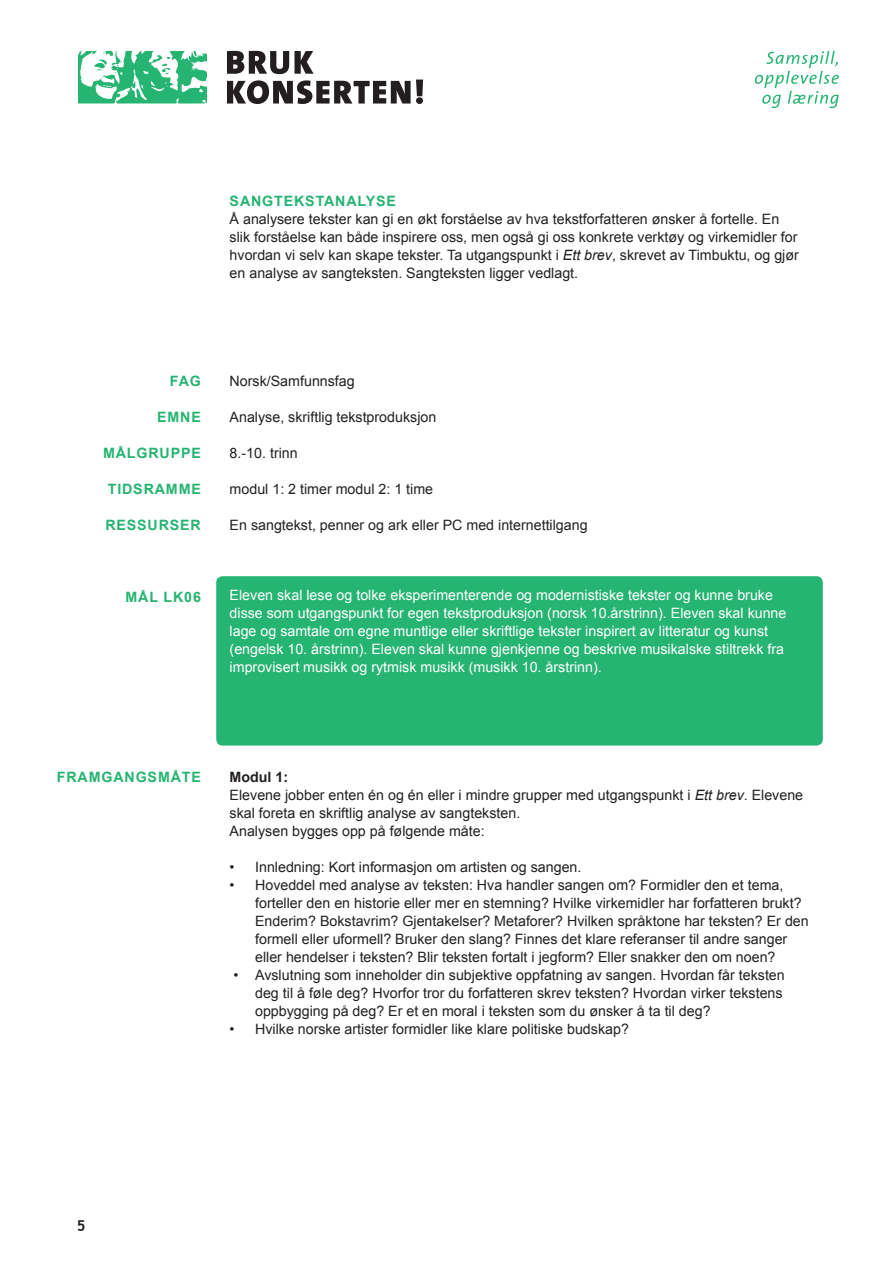
<style>
.page{position:relative;width:893px;height:1263px;background:#fff}
.page>*{position:absolute;margin:0;border:0;box-sizing:border-box;transform-origin:0 0}
.t1{font:700 15px "Trebuchet MS";color:#231f20}
.t2{font:14.25px/18px "Arial";color:#231f20}
.t3{font:14.25px/18px "Arial";color:#fff}
.t4{font:700 14.25px "Arial";letter-spacing:.06em;color:#26b472}
.s1{font-style:italic}
.s2{font-weight:700}
</style>
<div class="page">
<svg style="left:78px;top:50px;width:345px;height:54px"></svg>
<svg style="left:755px;top:51px;width:84px;height:57px"></svg>
<div style="left:216px;top:576px;width:607px;height:170px;background:#26b472;border-radius:6px"></div>
<p class="t4" style="left:230px;top:192px;width:44px">SANGTE</p>
<p class="t4" style="left:294px;top:192px;width:102px">KSTANALYSE</p>
<p class="t2" style="left:230px;top:210px;width:571px">Å analysere tekster kan gi en økt forståelse av hva tekstforfatteren ønsker å fortelle. En slik forståelse kan både inspirere oss, men også gi oss konkrete verktøy og virkemidler for hvordan vi selv kan skape tekster. Ta utgangspunkt i <span class="s1">Ett brev</span>, skrevet av Timbuktu, og gjør en analyse av sangteksten. Sangteksten ligger vedlagt.</p>
<p class="t4" style="left:170px;top:372px;width:21px">FAG</p>
<p class="t4" style="left:157px;top:408px;width:43px">EMNE</p>
<p class="t4" style="left:103px;top:444px;width:12px">MÅL</p>
<p class="t4" style="left:136px;top:444px;width:66px">GRUPPE</p>
<p class="t4" style="left:108px;top:480px;width:48px">TIDSRAMME</p>
<p class="t4" style="left:105px;top:516px;width:86px">RESSURSER</p>
<p class="t4" style="left:126px;top:588px;width:77px">MÅL LK06</p>
<p class="t2" style="left:230px;top:372px;width:127px">Norsk/Samfunnsfag</p>
<p class="t2" style="left:230px;top:408px;width:208px">Analyse, skriftlig tekstproduksjon</p>
<p class="t2" style="left:230px;top:444px;width:70px">8.-10. trinn</p>
<p class="t2" style="left:230px;top:480px;width:205px">modul 1: 2 timer modul 2: 1 time</p>
<p class="t2" style="left:230px;top:516px;width:360px">En sangtekst, penner og ark eller PC med internettilgang</p>
<p class="t3" style="left:230px;top:586px;width:558px">Eleven skal lese og tolke eksperimenterende og modernistiske tekster og kunne bruke disse som utgangspunkt for egen tekstproduksjon (norsk 10.årstrinn). Eleven skal kunne lage og samtale om egne muntlige eller skriftlige tekster inspirert av litteratur og kunst (engelsk 10. årstrinn). Eleven skal kunne gjenkjenne og beskrive musikalske stiltrekk fra improvisert musikk og rytmisk musikk (musikk 10. årstrinn).</p>
<p class="t4" style="left:57px;top:768px;width:22px">FRAMGA</p>
<p class="t4" style="left:125px;top:768px;width:68px">NGSMÅTE</p>
<p class="t2" style="left:230px;top:768px;width:575px"><span class="s2">MODUL 1:<br></span>Elevene jobber enten én og én eller i mindre grupper med utgangspunkt i <span class="s1">Ett brev</span>. Elevene skal foreta en skriftlig analyse av sangteksten.<br>Analysen bygges opp på følgende måte:</p>
<p class="t2" style="left:230px;top:858px;width:353px">• Innledning: Kort informasjon om artisten og sangen.</p>
<p class="t2" style="left:255px;top:876px;width:555px;text-indent:-26px">• Hoveddel med analyse av teksten: Hva handler sangen om? Formidler den et tema, forteller den en historie eller mer en stemning? Hvilke virkemidler har forfatteren brukt?<br>Enderim? Bokstavrim? Gjentakelser? Metaforer? Hvilken språktone har teksten? Er den formell eller uformell? Bruker den slang? Finnes det klare referanser til andre sanger eller hendelser i teksten? Blir teksten fortalt i jegform? Eller snakker den om noen?</p>
<p class="t2" style="left:255px;top:966px;width:531px;text-indent:-22px">• Avslutning som inneholder din subjektive oppfatning av sangen. Hvordan får teksten deg til å føle deg? Hvorfor tror du forfatteren skrev teksten? Hvordan virker tekstens oppbygging på deg? Er et en moral i teksten som du ønsker å ta til deg?</p>
<p class="t2" style="left:230px;top:1020px;width:401px">• Hvilke norske artister formidler like klare politiske budskap?</p>
<p class="t1" style="left:77px;top:1216px;width:10px">5</p>
</div>
